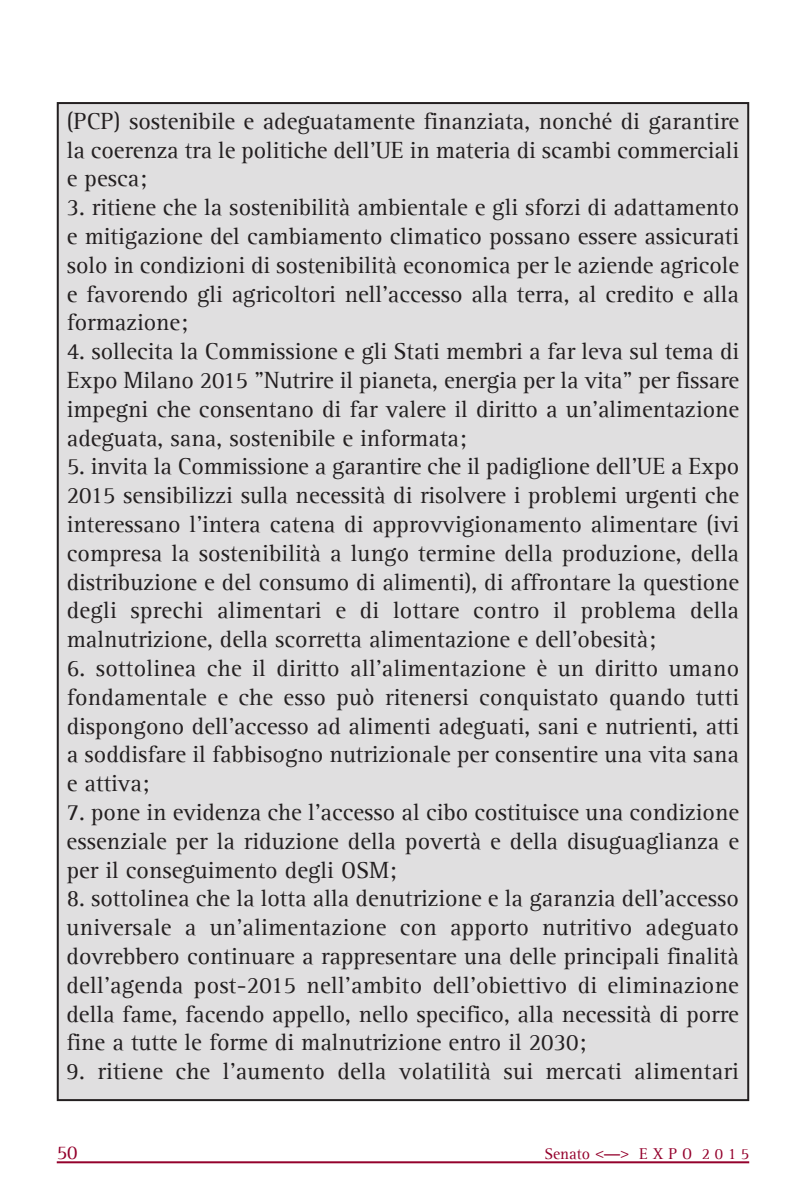
<style>
.page{position:relative;width:806px;height:1202px;background:#fff}
.page>*{position:absolute;margin:0;border:0;box-sizing:border-box;transform-origin:0 0}
.t1{font:24px/28.8px "Agfa Rotis Serif";color:#231f20;text-align:justify}
.t2{font:20px "Agfa Rotis Serif";color:#94012c}
.t3{font:16px "Agfa Rotis Serif";letter-spacing:.295em;color:#94012c}
.s1{font-family:"Arial"}
</style>
<div class="page">
<hr style="left:57px;top:1161px;width:691px;height:2px;background:#94012c">
<div style="left:58px;top:103px;width:689px;height:997px;background:#e0dfe0"></div>
<p class="t1" style="left:67px;top:107px;width:673px">(PCP) sostenibile e adeguatamente finanziata, nonché di garantire la coerenza tra le politiche dell'UE in materia di scambi commerciali e pesca;</p>
<p class="t1" style="left:67px;top:193px;width:673px">3. ritiene che la sostenibilità ambientale e gli sforzi di adattamento e mitigazione del cambiamento climatico possano essere assicurati solo in condizioni di sostenibilità economica per le aziende agricole e favorendo gli agricoltori nell'accesso alla terra, al credito e alla formazione;</p>
<p class="t1" style="left:67px;top:337px;width:673px">4. sollecita la Commissione e gli Stati membri a far leva sul tema di Expo Milano 2015 "Nutrire il pianeta, energia per la vita" per fissare impegni che consentano di far valere il diritto a un'alimentazione adeguata, sana, sostenibile e informata;</p>
<p class="t1" style="left:67px;top:453px;width:673px">5. invita la Commissione a garantire che il padiglione dell'UE a Expo 2015 sensibilizzi sulla necessità di risolvere i problemi urgenti che interessano l'intera catena di approvvigionamento alimentare (ivi compresa la sostenibilità a lungo termine della produzione, della distribuzione e del consumo di alimenti), di affrontare la questione degli sprechi alimentari e di lottare contro il problema della malnutrizione, della scorretta alimentazione e dell'obesità;</p>
<p class="t1" style="left:67px;top:654px;width:673px">6. sottolinea che il diritto all'alimentazione è un diritto umano fondamentale e che esso può ritenersi conquistato quando tutti dispongono dell'accesso ad alimenti adeguati, sani e nutrienti, atti a soddisfare il fabbisogno nutrizionale per consentire una vita sana e attiva;</p>
<p class="t1" style="left:67px;top:798px;width:673px">7. pone in evidenza che l'accesso al cibo costituisce una condizione essenziale per la riduzione della povertà e della disuguaglianza e per il conseguimento degli OSM;</p>
<p class="t1" style="left:66px;top:885px;width:673px">8. sottolinea che la lotta alla denutrizione e la garanzia dell'accesso universale a un'alimentazione con apporto nutritivo adeguato dovrebbero continuare a rappresentare una delle principali finalità dell'agenda post-2015 nell'ambito dell'obiettivo di eliminazione della fame, facendo appello, nello specifico, alla necessità di porre fine a tutte le forme di malnutrizione entro il 2030;</p>
<p class="t1" style="left:66px;top:1057px;width:673px">9. ritiene che l'aumento della volatilità sui mercati alimentari</p>
<p class="t2" style="left:57px;top:1141px;width:22px">50</p>
<p class="t3" style="left:544px;top:1144px;width:206px">Senato&lt;<span class="s1">—</span>&gt; EXPO 2015</p>
</div>
